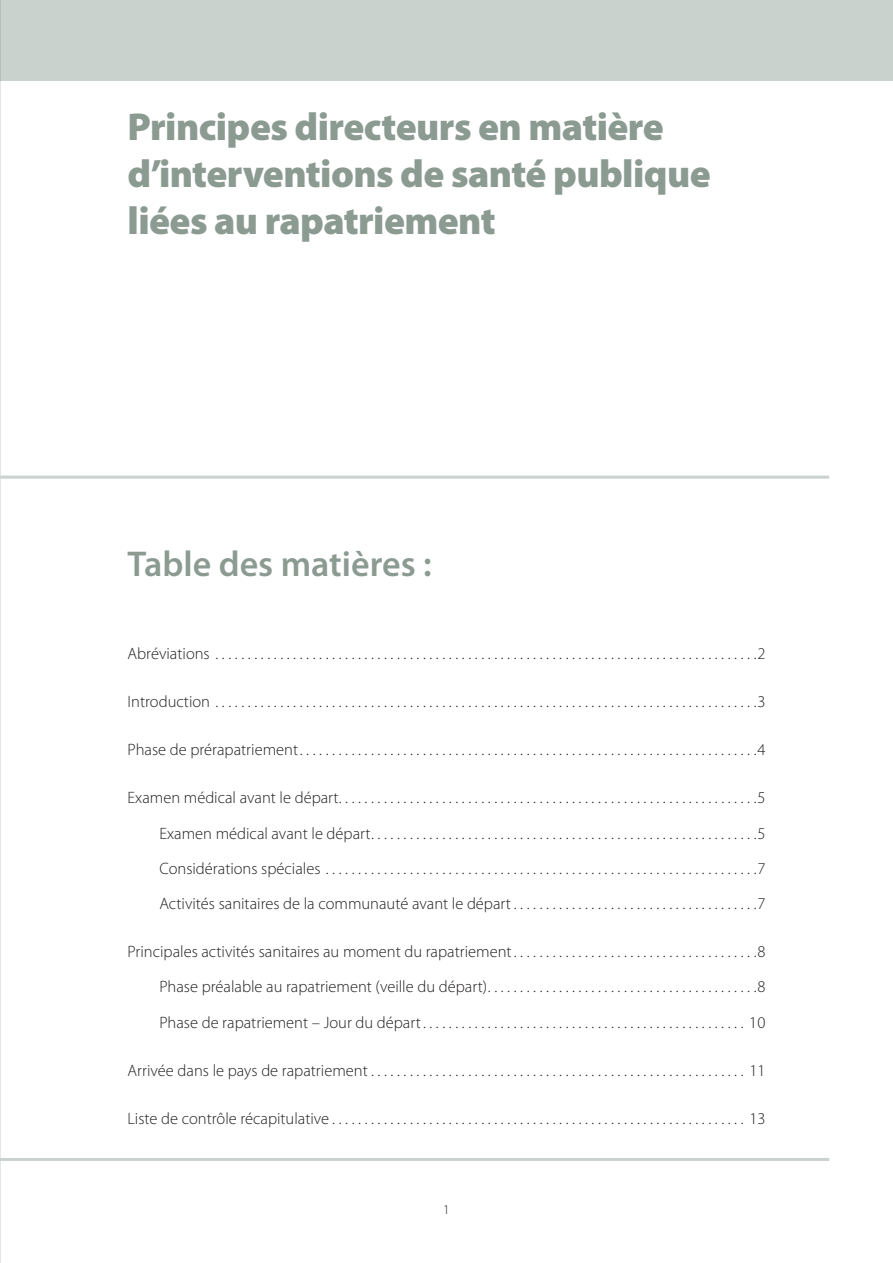
<style>
.page{position:relative;width:893px;height:1263px;background:#fff}
.page>*{position:absolute;margin:0;border:0;box-sizing:border-box;transform-origin:0 0}
.t1{font:900 39px/46.8px "Myriad Pro";letter-spacing:-.015em;color:#8b9b92}
.t2{font:600 36px "Myriad Pro";color:#8b9b92}
.t3{font:300 16.5px/35.2px "Myriad Pro";color:#231f20;text-align:justify}
.t4{font:300 13.5px "Myriad Pro";color:#231f20}
</style>
<div class="page">
<div style="left:0;top:0;width:893px;height:81px;background:#cad2cd"></div>
<hr style="left:0;top:1158px;width:829px;height:3px;background:#cad2cd">
<hr style="left:0;top:476px;width:829px;height:3px;background:#cad2cd">
<h1 class="t1" style="left:128px;top:104px;width:585px">Principes directeurs en matière d’interventions de santé publique liées au rapatriement</h1>
<h2 class="t2" style="left:128px;top:541px;width:306px">Table des matières :</h2>
<p class="t3" style="left:128px;top:636px;width:639px">Abréviations . . . . . . . . . . . . . . . . . . . . . . . . . . . . . . . . . . . . . . . . . . . . . . . . . . . . . . . . . . . . . . . . . . . . . . . . . . . . . . . . . . . 2</p>
<p class="t3" style="left:128px;top:684px;width:639px">Introduction . . . . . . . . . . . . . . . . . . . . . . . . . . . . . . . . . . . . . . . . . . . . . . . . . . . . . . . . . . . . . . . . . . . . . . . . . . . . . . . . . . . 3</p>
<p class="t3" style="left:128px;top:732px;width:639px">Phase de prérapatriement . . . . . . . . . . . . . . . . . . . . . . . . . . . . . . . . . . . . . . . . . . . . . . . . . . . . . . . . . . . . . . . . . . . . . . 4</p>
<p class="t3" style="left:159px;top:780px;width:607px;text-indent:-32px">Examen médical avant le départ . . . . . . . . . . . . . . . . . . . . . . . . . . . . . . . . . . . . . . . . . . . . . . . . . . . . . . . . . . . . . . . . 5<br>Examen médical avant le départ . . . . . . . . . . . . . . . . . . . . . . . . . . . . . . . . . . . . . . . . . . . . . . . . . . . . . . . . . . . 5<br>Considérations spéciales . . . . . . . . . . . . . . . . . . . . . . . . . . . . . . . . . . . . . . . . . . . . . . . . . . . . . . . . . . . . . . . . . . 7<br>Activités sanitaires de la communauté avant le départ . . . . . . . . . . . . . . . . . . . . . . . . . . . . . . . . . . . . . 7</p>
<p class="t3" style="left:159px;top:934px;width:607px;text-indent:-32px">Principales activités sanitaires au moment du rapatriement . . . . . . . . . . . . . . . . . . . . . . . . . . . . . . . . . . . . . 8<br>Phase préalable au rapatriement (veille du départ) . . . . . . . . . . . . . . . . . . . . . . . . . . . . . . . . . . . . . . . . . 8<br>Phase de rapatriement – Jour du départ . . . . . . . . . . . . . . . . . . . . . . . . . . . . . . . . . . . . . . . . . . . . . . . . . . 10</p>
<p class="t3" style="left:128px;top:1052px;width:639px">Arrivée dans le pays de rapatriement . . . . . . . . . . . . . . . . . . . . . . . . . . . . . . . . . . . . . . . . . . . . . . . . . . . . . . . . . . 11</p>
<p class="t3" style="left:128px;top:1100px;width:639px">Liste de contrôle récapitulative . . . . . . . . . . . . . . . . . . . . . . . . . . . . . . . . . . . . . . . . . . . . . . . . . . . . . . . . . . . . . . . . 13</p>
<p class="t4" style="left:443px;top:1202px;width:8px">1</p>
</div>
